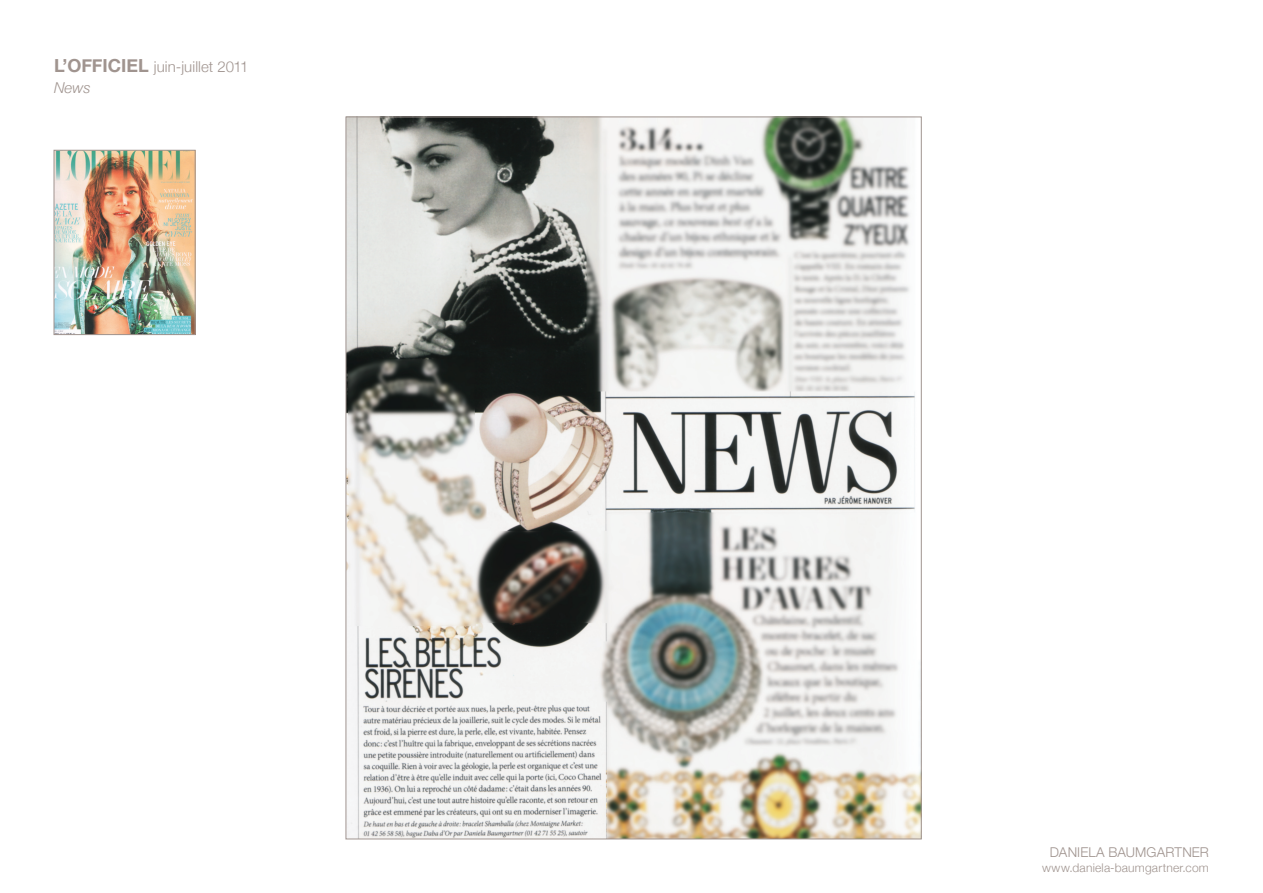
<style>
.page{position:relative;width:1263px;height:893px;background:#fff}
.page>*{position:absolute;margin:0;border:0;box-sizing:border-box;transform-origin:0 0}
.t1{font:300 15px/21.6px "Helvetica Neue";letter-spacing:-.01em;color:#a0948f}
.t2{font:300 13.5px "Helvetica Neue";letter-spacing:.005em;color:#a0948f}
.t3{font:300 12px "Helvetica Neue";letter-spacing:.015em;color:#a0948f}
.s1{font-weight:700;font-size:18px}
.s2{font-style:italic}
</style>
<div class="page">
<img style="left:348px;top:119px;width:571px;height:718px">
<img style="left:56px;top:152px;width:137px;height:181px">
<div style="left:54px;top:150px;width:141px;height:185px;border:1px solid #a0948f"></div>
<p class="t1" style="left:54px;top:55px;width:196px"><span class="s1">L’OFFICIEL</span> juin-juillet 2011<br><span class="s2">News</span></p>
<p class="t2" style="left:1050px;top:841px;width:161px">Daniela Baumgartner</p>
<p class="t3" style="left:1042px;top:858px;width:168px">www.daniela-baumgartner.com</p>
</div>
